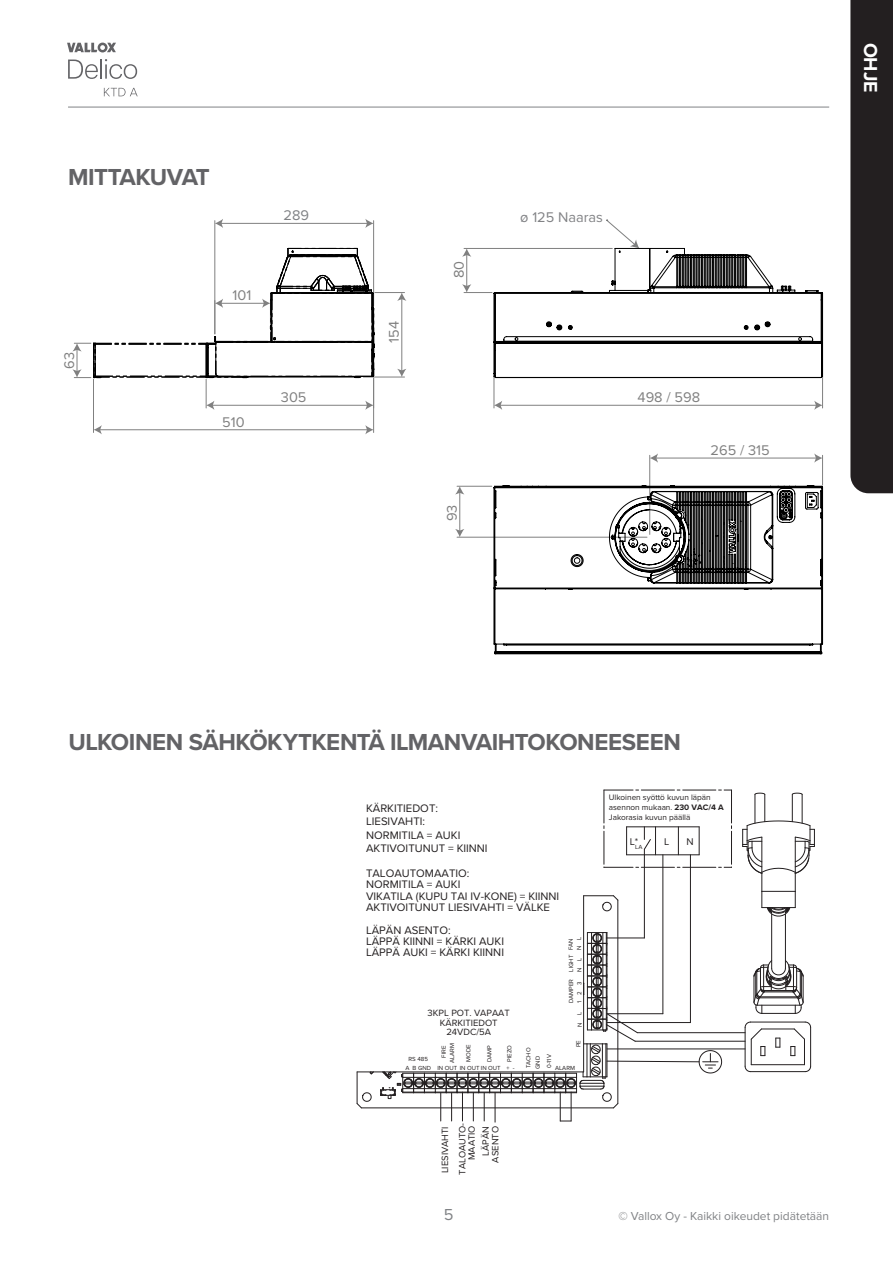
<style>
.page{position:relative;width:893px;height:1263px;background:#fff}
.page>*{position:absolute;margin:0;border:0;box-sizing:border-box;transform-origin:0 0}
.OTSIKKO_1{font:700 24px "Proxima Nova";letter-spacing:-.02em;color:#636366}
.t1{font:700 19.5px "Proxima Nova";color:#fff}
.t2{font:16.5px "Proxima Nova";color:#808285}
.t3{font:14.55px "Proxima Nova";color:#808080}
.t4{font:14.55px "Proxima Nova";color:#818285}
.t5{font:14.55px "Proxima Nova";color:#808285}
.t6{font:12px "Proxima Nova";color:#808285}
.t7{font:11.25px/11.2px "Proxima Nova";color:#231f20}
.t8{font:10.05px "Proxima Nova";color:#231f20}
.t9{font:9.45px/9.4px "Proxima Nova";color:#231f20;text-align:right}
.t10{font:8.25px/9.8px "Proxima Nova";color:#231f20}
.t11{font:6.15px/8.2px "Proxima Nova";color:#231f20}
.s1{font-weight:700}
</style>
<div class="page">
<hr style="left:68px;top:107px;width:761px;height:1px;background:#808285">
<div style="left:850px;top:0;width:43px;height:493px;background:#231f20"></div>
<svg style="left:67px;top:43px;width:49px;height:9px"></svg>
<svg style="left:68px;top:59px;width:69px;height:20px"></svg>
<svg style="left:104px;top:88px;width:34px;height:8px"></svg>
<hr style="left:99px;top:429px;width:269px;height:1px;background:#808080">
<svg style="left:93px;top:425px;width:9px;height:9px"></svg>
<svg style="left:365px;top:425px;width:9px;height:9px"></svg>
<hr style="left:373px;top:378px;width:1px;height:54px;background:#808080">
<hr style="left:93px;top:379px;width:1px;height:53px;background:#808080">
<hr style="left:221px;top:223px;width:147px;height:1px;background:#808080">
<svg style="left:215px;top:219px;width:8px;height:9px"></svg>
<svg style="left:365px;top:219px;width:9px;height:9px"></svg>
<hr style="left:373px;top:221px;width:1px;height:85px;background:#808080">
<hr style="left:214px;top:221px;width:1px;height:113px;background:#808080">
<hr style="left:401px;top:298px;width:1px;height:73px;background:#808080">
<svg style="left:397px;top:369px;width:9px;height:8px"></svg>
<svg style="left:397px;top:293px;width:9px;height:8px"></svg>
<hr style="left:375px;top:292px;width:30px;height:1px;background:#808080">
<hr style="left:363px;top:377px;width:42px;height:1px;background:#808080">
<hr style="left:656px;top:458px;width:161px;height:1px;background:#808080">
<svg style="left:650px;top:453px;width:8px;height:10px"></svg>
<svg style="left:814px;top:453px;width:8px;height:10px"></svg>
<hr style="left:822px;top:455px;width:1px;height:30px;background:#808080">
<hr style="left:649px;top:455px;width:1px;height:79px;background:#808080">
<hr style="left:500px;top:405px;width:317px;height:1px;background:#808080">
<svg style="left:494px;top:401px;width:8px;height:9px"></svg>
<svg style="left:814px;top:401px;width:8px;height:9px"></svg>
<hr style="left:822px;top:376px;width:1px;height:32px;background:#808080">
<hr style="left:493px;top:376px;width:1px;height:32px;background:#808080">
<hr style="left:459px;top:492px;width:1px;height:39px;background:#808080">
<svg style="left:455px;top:529px;width:9px;height:8px"></svg>
<svg style="left:455px;top:486px;width:9px;height:8px"></svg>
<hr style="left:457px;top:486px;width:35px;height:1px;background:#808080">
<hr style="left:457px;top:537px;width:190px;height:1px;background:#808080">
<svg style="left:462px;top:219px;width:361px;height:159px"></svg>
<svg style="left:493px;top:485px;width:330px;height:170px"></svg>
<svg style="left:689px;top:554px;width:12px;height:13px"></svg>
<svg style="left:72px;top:248px;width:303px;height:162px"></svg>
<hr style="left:690px;top:855px;width:1px;height:167px;background:#231f20">
<hr style="left:662px;top:855px;width:1px;height:159px;background:#231f20">
<svg style="left:603px;top:789px;width:129px;height:79px"></svg>
<hr style="left:627px;top:826px;width:72px;height:1px;background:#231f20">
<hr style="left:644px;top:855px;width:1px;height:83px;background:#231f20">
<hr style="left:637px;top:1032px;width:108px;height:1px;background:#231f20">
<hr style="left:635px;top:1041px;width:110px;height:1px;background:#231f20">
<hr style="left:607px;top:1048px;width:138px;height:1px;background:#231f20">
<hr style="left:583px;top:896px;width:1px;height:176px;background:#231f20">
<hr style="left:617px;top:900px;width:1px;height:203px;background:#231f20">
<svg style="left:584px;top:895px;width:35px;height:17px"></svg>
<svg style="left:775px;top:1037px;width:5px;height:11px"></svg>
<hr style="left:761px;top:1028px;width:33px;height:1px;background:#231f20">
<hr style="left:751px;top:1064px;width:53px;height:1px;background:#231f20">
<svg style="left:744px;top:1021px;width:21px;height:52px"></svg>
<hr style="left:750px;top:1071px;width:55px;height:1px;background:#231f20">
<svg style="left:790px;top:1021px;width:22px;height:52px"></svg>
<hr style="left:750px;top:1021px;width:55px;height:1px;background:#231f20">
<svg style="left:356px;top:932px;width:366px;height:190px"></svg>
<svg style="left:753px;top:946px;width:51px;height:68px"></svg>
<hr style="left:785px;top:914px;width:1px;height:54px;background:#231f20">
<hr style="left:771px;top:914px;width:1px;height:54px;background:#231f20">
<svg style="left:742px;top:792px;width:73px;height:125px"></svg>
<p class="OTSIKKO_1" style="left:68px;top:159px;width:143px">MITTAKUVAT</p>
<p class="t3" style="left:58px;top:369px;width:18px;rotate:-90deg">63</p>
<p class="t3" style="left:233px;top:285px;width:20px">101</p>
<p class="t3" style="left:222px;top:411px;width:24px">510</p>
<p class="t5" style="left:284px;top:205px;width:27px">289</p>
<p class="t3" style="left:281px;top:387px;width:27px">305</p>
<p class="t3" style="left:383px;top:343px;width:23px;rotate:-90deg">154</p>
<p class="t3" style="left:448px;top:278px;width:19px;rotate:-90deg">80</p>
<p class="t3" style="left:441px;top:521px;width:18px;rotate:-90deg">93</p>
<p class="t4" style="left:520px;top:206px;width:84px">ø 125 Naaras</p>
<p class="t3" style="left:638px;top:387px;width:64px">498 / 598</p>
<p class="t3" style="left:711px;top:439px;width:61px">265 / 315</p>
<p class="t1" style="left:885px;top:43px;width:52px;rotate:90deg">OHJE</p>
<p class="OTSIKKO_1" style="left:68px;top:724px;width:614px">ULKOINEN SÄHKÖKYTKENTÄ ILMANVAIHTOKONEESEEN</p>
<p class="t7" style="left:366px;top:801px;width:123px;line-height:13.5px">KÄRKITIEDOT:<br>LIESIVAHTI:<br>NORMITILA = AUKI<br>AKTIVOITUNUT = KIINNI</p>
<p class="t7" style="left:366px;top:868px;width:195px">TALOAUTOMAATIO:<br>NORMITILA = AUKI<br>VIKATILA (KUPU TAI IV-KONE) = KIINNI<br>AKTIVOITUNUT LIESIVAHTI = VÄLKE</p>
<p class="t7" style="left:366px;top:924px;width:139px">LÄPÄN ASENTO:<br>LÄPPÄ KIINNI = KÄRKI AUKI<br>LÄPPÄ AUKI = KÄRKI KIINNI</p>
<p class="t11" style="left:567px;top:950px;width:15px;rotate:-90deg">FAN<br>N L</p>
<p class="t11" style="left:567px;top:971px;width:18px;rotate:-90deg">LIGHT<br>N L</p>
<p class="t11" style="left:567px;top:1003px;width:26px;rotate:-90deg">DAMPER<br>1 2 3</p>
<p class="t9" style="left:428px;top:1008px;width:84px;text-align:center">3KPL POT. VAPAAT<br>KÄRKITIEDOT<br>24VDC/5A</p>
<p class="t11" style="left:465px;top:1062px;width:19px;rotate:-90deg">MODE</p>
<p class="t11" style="left:505px;top:1062px;width:18px;rotate:-90deg">PIEZO</p>
<p class="t11" style="left:448px;top:1063px;width:21px;rotate:-90deg">ALARM</p>
<p class="t11" style="left:485px;top:1062px;width:18px;rotate:-90deg">DAMP</p>
<p class="t11" style="left:440px;top:1058px;width:14px;rotate:-90deg">FIRE</p>
<p class="t11" style="left:409px;top:1055px;width:21px">RS 485</p>
<p class="t11" style="left:405px;top:1064px;width:27px">A B GND</p>
<p class="t11" style="left:437px;top:1064px;width:79px">IN OUT IN OUT IN OUT + -</p>
<p class="t11" style="left:576px;top:1027px;width:16px;rotate:-90deg">N L</p>
<p class="t11" style="left:574px;top:1047px;width:9px;rotate:-90deg">PE</p>
<p class="t11" style="left:524px;top:1069px;width:23px;line-height:9.4px;rotate:-90deg">TACHO<br>GND</p>
<p class="t11" style="left:545px;top:1068px;width:15px;rotate:-90deg">0-11V</p>
<p class="t11" style="left:555px;top:1064px;width:21px">ALARM</p>
<p class="t9" style="left:441px;top:1173px;width:48px;rotate:-90deg">LIESIVAHTI</p>
<p class="t9" style="left:458px;top:1175px;width:53px;rotate:-90deg">TALOAUTO-<br>MAATIO</p>
<p class="t9" style="left:481px;top:1162px;width:38px;rotate:-90deg">LÄPÄN<br>ASENTO</p>
<p class="t10" style="left:609px;top:792px;width:116px">Ulkoinen syöttö kuvun läpän asennon mukaan. <span class="s1">230 VAC/4 A<br></span>Jakorasia kuvun päällä</p>
<p class="t8" style="left:630px;top:836px;width:14px">L*<sub>LA</sub></p>
<p class="t8" style="left:686px;top:836px;width:9px">N</p>
<p class="t8" style="left:664px;top:836px;width:7px">L</p>
<h3 class="t2" style="left:444px;top:1202px;width:11px">5</h3>
<p class="t6" style="left:618px;top:1207px;width:212px">© Vallox Oy - Kaikki oikeudet pidätetään</p>
</div>
